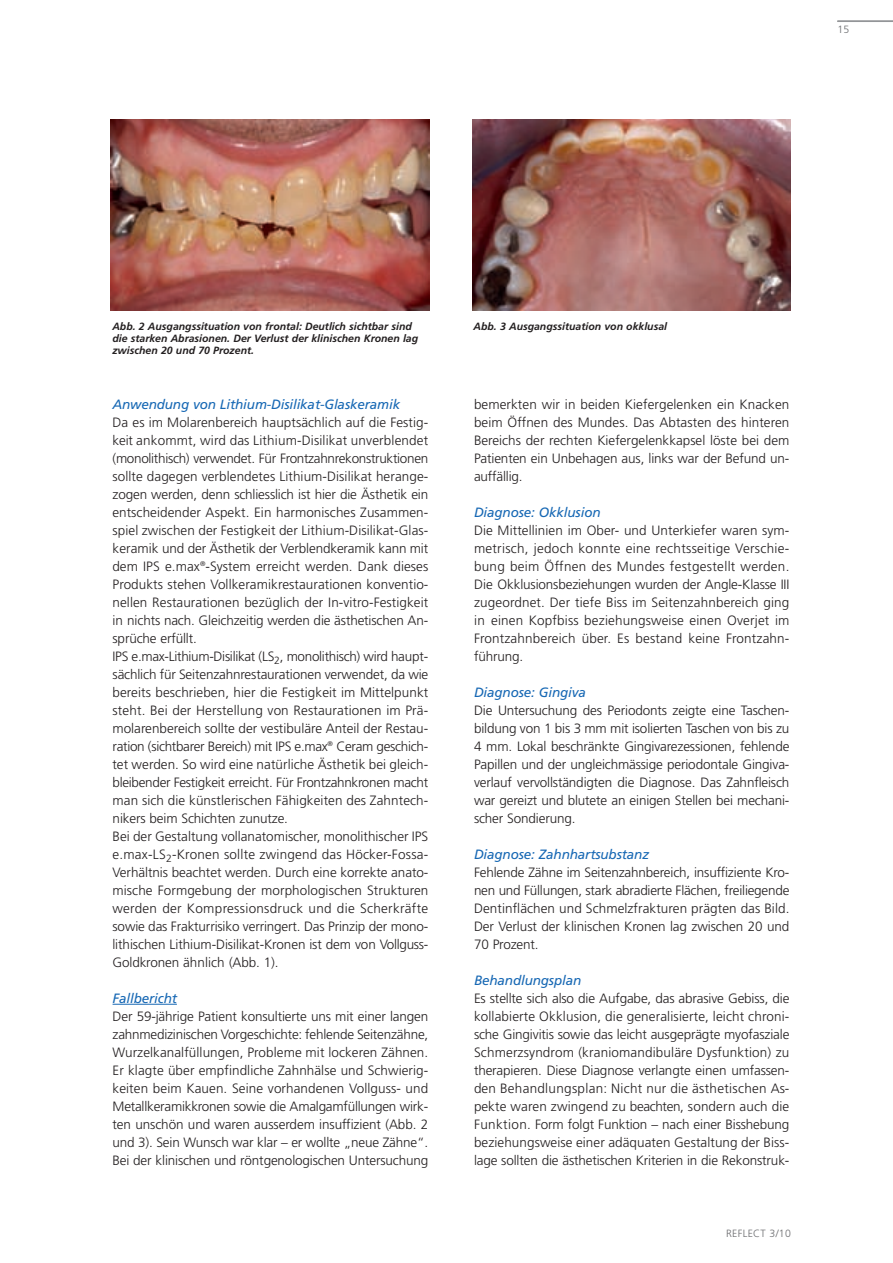
<style>
.page{position:relative;width:893px;height:1263px;background:#fff}
.page>*{position:absolute;margin:0;border:0;box-sizing:border-box;transform-origin:0 0}
.t1{font:300 13.5px/18px "Frutiger";letter-spacing:-.005em;color:#231f20}
.t2{font:italic 700 10.5px/12px "Frutiger";color:#231f20}
.t3{font:300 10.5px "Frutiger";letter-spacing:.03em;color:#6c6d70}
.s1{font-weight:400;font-style:italic;color:#1768b4}
</style>
<div class="page">
<hr style="left:837px;top:21px;width:56px;height:1px;background:#939598">
<hr style="left:113px;top:1004px;width:64px;height:1px;background:#1768b4">
<img style="left:111px;top:119px;width:319px;height:191px">
<img style="left:472px;top:119px;width:319px;height:191px">
<p class="t3" style="left:837px;top:26px;width:13px">15</p>
<p class="t2" style="left:112px;top:321px;width:307px">Abb. 2 Ausgangssituation von frontal: Deutlich sichtbar sind die starken Abrasionen. Der Verlust der klinischen Kronen lag zwischen 20 und 70 Prozent.</p>
<p class="t2" style="left:473px;top:321px;width:195px">Abb. 3 Ausgangssituation von okklusal</p>
<p class="t1" style="left:113px;top:396px;width:317px"><span class="s1">Anwendung von Lithium-Disilikat-Glaskeramik<br></span>Da es im Molarenbereich hauptsächlich auf die Festig - keit ankommt, wird das Lithium-Disilikat unverblendet (monolithisch) verwendet. Für Frontzahnrekons truk tio nen sollte dagegen verblendetes Lithium-Disilikat herange - zogen werden, denn schliesslich ist hier die Ästhetik ein entscheidender Aspekt. Ein harmonisches Zusammen - spiel zwischen der Festigkeit der Lithium-Disilikat-Glas - keramik und der Ästhetik der Verblendkeramik kann mit dem IPS e.max<sup>®</sup>-System erreicht werden. Dank dieses Produkts stehen Vollkeramikrestaurationen konventio&shy;nellen Restaurationen bezüglich der In-vitro-Festigkeit in nichts nach. Gleichzeitig werden die ästhetischen An - sprüche erfüllt.<br>IPS e.max-Lithium-Disilikat (LS<sub>2</sub>, monolithisch) wird haupt - sächlich für Seitenzahnrestaurationen verwendet, da wie bereits beschrieben, hier die Festigkeit im Mittelpunkt steht. Bei der Herstellung von Restau ra tionen im Prä - molarenbereich sollte der vestibuläre Anteil der Restau - ration (sichtbarer Bereich) mit IPS e.max<sup>®</sup> Ceram geschich&shy;tet werden. So wird eine natürliche Ästhetik bei gleich&shy;bleibender Festigkeit erreicht. Für Frontzahnkronen macht man sich die künstlerischen Fähigkeiten des Zahn tech - n ikers beim Schichten zunutze.<br>Bei der Gestaltung vollanatomischer, monolithischer IPS e.max-LS<sub>2</sub>-Kronen sollte zwingend das Höcker-Fossa-Verhältnis beachtet werden. Durch eine korrekte anato&shy;mische Formgebung der morphologischen Strukturen werden der Kompressionsdruck und die Scherkräfte sowie das Frakturrisiko verringert. Das Prinzip der mono&shy;lithischen Lithium-Disilikat-Kronen ist dem von Vollguss-Goldkronen ähnlich (Abb. 1).</p>
<p class="t1" style="left:113px;top:990px;width:317px"><span class="s1">Fallbericht<br></span>Der 59-jährige Patient konsultierte uns mit einer langen zahnmedizinischen Vorgeschichte: fehlende Seiten zähne, Wurzelkanalfüllungen, Probleme mit lockeren Zähnen.<br>Er klagte über empfindliche Zahnhälse und Schwierig - keiten beim Kauen. Seine vorhandenen Voll guss- und Metallkeramikkronen sowie die Amalgam füllungen wirk - ten unschön und waren ausserdem insuffizient (Abb. 2 und 3). Sein Wunsch war klar – er wollte „neue Zähne“.<br>Bei der klinischen und röntgenologischen Untersuchung</p>
<p class="t1" style="left:474px;top:396px;width:317px;text-align:justify">bemerkten wir in beiden Kiefergelenken ein Knacken beim Öffnen des Mundes. Das Abtasten des hinteren Bereichs der rechten Kiefergelenkkapsel löste bei dem Patienten ein Unbehagen aus, links war der Befund un - auffällig.</p>
<p class="t1" style="left:474px;top:504px;width:317px"><span class="s1">Diagnose: Okklusion<br></span>Die Mittellinien im Ober- und Unterkiefer waren sym&shy;metrisch, jedoch konnte eine rechtsseitige Verschie - bung beim Öffnen des Mundes festgestellt werden.<br>Die Okklusionsbeziehungen wurden der Angle-Klasse III zugeordnet. Der tiefe Biss im Seitenzahnbereich ging in einen Kopfbiss beziehungsweise einen Overjet im Frontzahnbereich über. Es bestand keine Front zahn - führung.</p>
<p class="t1" style="left:474px;top:684px;width:317px"><span class="s1">Diagnose: Gingiva<br></span>Die Untersuchung des Periodonts zeigte eine Taschen - bildung von 1 bis 3 mm mit isolierten Taschen von bis zu 4 mm. Lokal beschränkte Gingivarezessionen, fehlende Papillen und der ungleichmässige periodontale Gingiva - verlauf vervollständigten die Diagnose. Das Zahnfleisch war gereizt und blutete an einigen Stellen bei mechani&shy;scher Sondierung.</p>
<p class="t1" style="left:474px;top:846px;width:317px"><span class="s1">Diagnose: Zahnhartsubstanz<br></span>Fehlende Zähne im Seitenzahnbereich, insuffiziente Kro - nen und Füllungen, stark abradierte Flächen, freiliegende Dentinflächen und Schmelzfrakturen prägten das Bild.<br>Der Verlust der klinischen Kronen lag zwischen 20 und 70 Prozent.</p>
<p class="t1" style="left:474px;top:972px;width:317px"><span class="s1">Behandlungsplan<br></span>Es stellte sich also die Aufgabe, das abrasive Gebiss, die kollabierte Okklusion, die generalisierte, leicht chroni&shy;sche Gingivitis sowie das leicht ausgeprägte myofasziale Schmerzsyndrom (kraniomandibuläre Dysfunktion) zu therapieren. Diese Diagnose verlangte einen umfassen&shy;den Behandlungsplan: Nicht nur die ästhetischen As - pekte waren zwingend zu beachten, sondern auch die Funktion. Form folgt Funktion – nach einer Bisshebung beziehungsweise einer adäquaten Gestaltung der Biss - lage sollten die ästhetischen Kriterien in die Rekons truk -</p>
<p class="t3" style="left:726px;top:1229px;width:66px">REFLECT 3/10</p>
</div>
